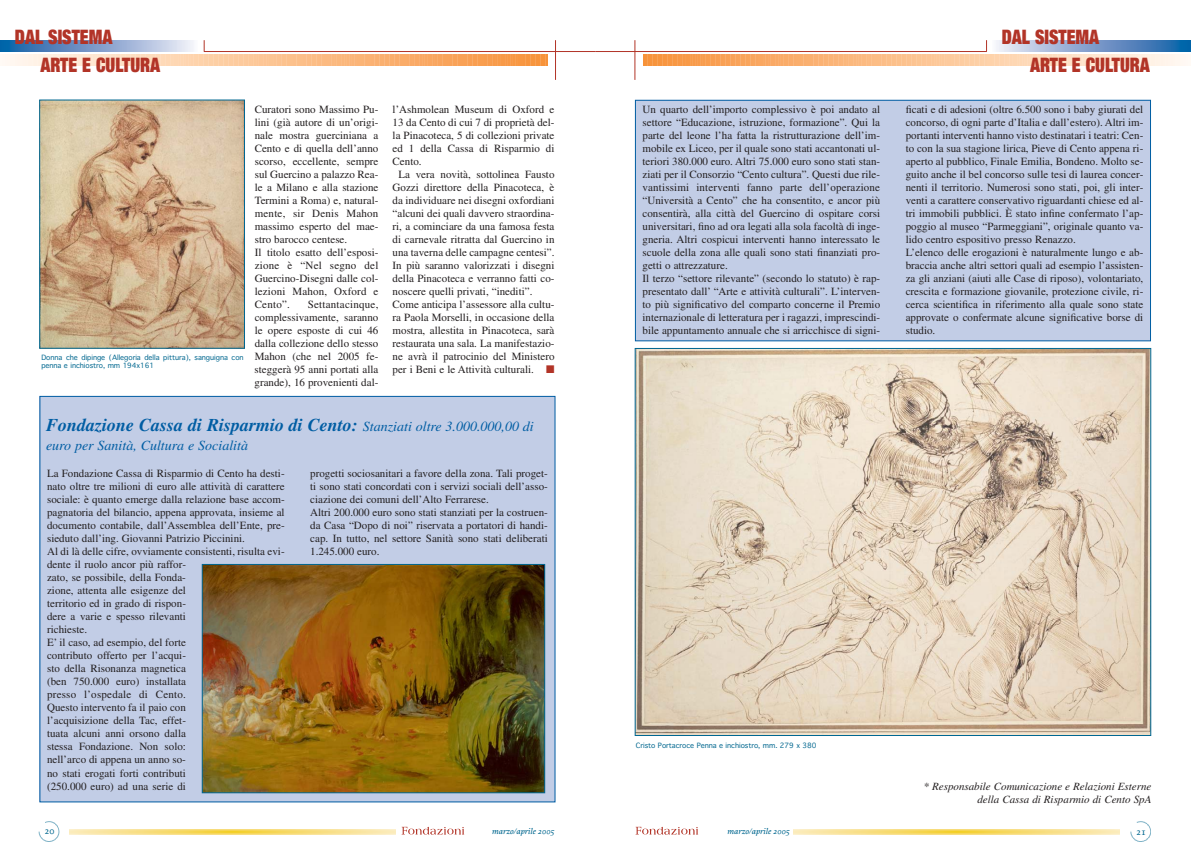
<style>
.page{position:relative;width:1191px;height:857px;background:#fff}
.page>*{position:absolute;margin:0;border:0;box-sizing:border-box;transform-origin:0 0}
.t1{font:900 expanded 20px "Helvetica Neue";color:#b23427;scale:.88 1}
.t2{font:italic 700 18px "Times";color:#005da3}
.t3{font:italic 14px "Times";color:#005da3}
.t4{font:11px/13px "Times";color:#231f20}
.t5{font:italic 11px/13px "Times";color:#231f20;text-align:right}
.t6{font:500 10px "Proforma";color:#00678f}
.t7{font:italic 500 8.5px "Proforma";color:#00678f}
.t8{font:7px/8px "Geneva";letter-spacing:-.005em;color:#00678f}
.s1{color:#b23427}
.s2{font-weight:400;font-size:14px}
</style>
<div class="page">
<svg style="left:69px;top:829px;width:326px;height:5px;background:#f7de83"></svg>
<svg style="left:793px;top:829px;width:326px;height:5px;background:#f7de83"></svg>
<svg style="left:39px;top:821px;width:20px;height:20px"></svg>
<svg style="left:1130px;top:821px;width:21px;height:20px"></svg>
<svg style="left:401px;top:826px;width:63px;height:8px"></svg>
<svg style="left:635px;top:826px;width:63px;height:8px"></svg>
<hr style="left:595px;top:51px;width:391px;height:1px;background:#b23427">
<hr style="left:634px;top:40px;width:1px;height:40px;background:#b23427">
<svg style="left:643px;top:40px;width:548px;height:26px"></svg>
<hr style="left:204px;top:51px;width:391px;height:1px;background:#b23427">
<hr style="left:555px;top:40px;width:1px;height:40px;background:#b23427">
<svg style="left:0;top:40px;width:547px;height:26px"></svg>
<div style="left:40px;top:396px;width:515px;height:405px;background:#c2cde6"></div>
<div style="left:635px;top:100px;width:515px;height:240px;background:#c2cde6"></div>
<div style="left:635px;top:100px;width:516px;height:241px;border:1px solid #005da3"></div>
<img style="left:204px;top:566px;width:339px;height:224px">
<div style="left:202px;top:564px;width:343px;height:228px;border:1px solid #006792"></div>
<img style="left:637px;top:350px;width:512px;height:383px">
<img style="left:41px;top:102px;width:202px;height:244px">
<div style="left:39px;top:100px;width:206px;height:248px;border:1px solid #006792"></div>
<h1 class="t1" style="left:15px;top:30px;width:112px">DAL SISTEMA</h1>
<h1 class="t1" style="left:1001px;top:30px;width:112px">DAL SISTEMA</h1>
<h1 class="t1" style="left:40px;top:58px;width:138px">ARTE E CULTURA</h1>
<h1 class="t1" style="left:1030px;top:58px;width:138px">ARTE E CULTURA</h1>
<p class="t8" style="left:41px;top:354px;width:204px">Donna che dipinge (Allegoria della pittura), sanguigna con penna e inchiostro, mm 194x161</p>
<p class="t4" style="left:255px;top:104px;width:125px">Curatori sono Massimo Pu&shy;lini (già autore di un’origi&shy;nale mostra guerciniana a<br>Cento e di quella dell’anno scorso, eccellente, sempre sul Guercino a palazzo Rea&shy;le a Milano e alla stazione<br>Termini a Roma) e, natural&shy;mente, sir Denis Mahon massimo esperto del mae&shy;stro barocco centese.<br>Il titolo esatto dell’esposi&shy;zione è “Nel segno del<br>Guercino-Disegni dalle col&shy;lezioni Mahon, Oxford e<br>Cento”.</p>
<p class="t4" style="left:255px;top:299px;width:125px;text-align:justify;text-indent:53px">Settantacinque, complessivamente, saranno le opere esposte di cui 46 dalla collezione dello stesso Mahon (che nel 2005 fe&shy;steggerà 95 anni portati alla grande), 16 provenienti dal-</p>
<p class="t4" style="left:392px;top:104px;width:163px">l’Ashmolean Museum di Oxford e</p>
<p class="t4" style="left:392px;top:117px;width:163px">13 da Cento di cui 7 di proprietà del-</p>
<p class="t4" style="left:392px;top:130px;width:163px">la Pinacoteca, 5 di collezioni private</p>
<p class="t4" style="left:392px;top:143px;width:163px">ed 1 della Cassa di Risparmio di</p>
<p class="t4" style="left:392px;top:156px;width:31px">Cento.</p>
<p class="t4" style="left:398px;top:169px;width:158px">La vera novità, sottolinea Fausto</p>
<p class="t4" style="left:392px;top:182px;width:163px">Gozzi direttore della Pinacoteca, è</p>
<p class="t4" style="left:392px;top:195px;width:163px">da individuare nei disegni oxfordiani</p>
<p class="t4" style="left:392px;top:208px;width:163px">“alcuni dei quali davvero straordina-</p>
<p class="t4" style="left:392px;top:221px;width:163px">ri, a cominciare da una famosa festa</p>
<p class="t4" style="left:392px;top:234px;width:163px">di carnevale ritratta dal Guercino in</p>
<p class="t4" style="left:392px;top:247px;width:163px">una taverna delle campagne centesi”.</p>
<p class="t4" style="left:392px;top:259px;width:163px">In più saranno valorizzati i disegni</p>
<p class="t4" style="left:392px;top:272px;width:163px">della Pinacoteca e verranno fatti co-</p>
<p class="t4" style="left:392px;top:285px;width:141px">noscere quelli privati, “inediti”.</p>
<p class="t4" style="left:392px;top:298px;width:163px">Come anticipa l’assessore alla cultu-</p>
<p class="t4" style="left:392px;top:311px;width:163px">ra Paola Morselli, in occasione della</p>
<p class="t4" style="left:392px;top:324px;width:163px">mostra, allestita in Pinacoteca, sarà</p>
<p class="t4" style="left:392px;top:337px;width:163px">restaurata una sala. La manifestazio-</p>
<p class="t4" style="left:392px;top:350px;width:163px">ne avrà il patrocinio del Ministero</p>
<p class="t4" style="left:392px;top:363px;width:163px">per i Beni e le Attività culturali. <span class="s1">■</span></p>
<h2 class="t2" style="left:46px;top:418px;width:489px">Fondazione Cassa di Risparmio di Cento: <span class="s2">Stanziati oltre 3.000.000,00 di</span></h2>
<p class="t3" style="left:46px;top:439px;width:203px">euro per Sanità, Cultura e Socialità</p>
<p class="t4" style="left:47px;top:468px;width:239px">La Fondazione Cassa di Risparmio di Cento ha desti&shy;nato oltre tre milioni di euro alle attività di carattere sociale: è quanto emerge dalla relazione base accom&shy;pagnatoria del bilancio, appena approvata, insieme al documento contabile, dall’Assemblea dell’Ente, pre&shy;sieduto dall’ing. Giovanni Patrizio Piccinini.<br>Al di là delle cifre, ovviamente consistenti, risulta evi&shy;dente il ruolo ancor più raffor-<br>zato, se possibile, della Fonda-<br>zione, attenta alle esigenze del<br>territorio ed in grado di rispon-<br>dere a varie e spesso rilevanti<br>richieste.<br>E’ il caso, ad esempio, del forte<br>contributo offerto per l’acqui-<br>sto della Risonanza magnetica<br>(ben 750.000 euro) installata<br>presso l’ospedale di Cento.<br>Questo intervento fa il paio con<br>l’acquisizione della Tac, effet-<br>tuata alcuni anni orsono dalla<br>stessa Fondazione. Non solo:<br>nell’arco di appena un anno so-<br>no stati erogati forti contributi<br>(250.000 euro) ad una serie di</p>
<p class="t4" style="left:310px;top:468px;width:239px">progetti sociosanitari a favore della zona. Tali proget&shy;ti sono stati concordati con i servizi sociali dell’asso&shy;ciazione dei comuni dell’Alto Ferrarese.<br>Altri 200.000 euro sono stati stanziati per la costruen&shy;da Casa “Dopo di noi” riservata a portatori di handi&shy;cap. In tutto, nel settore Sanità sono stati deliberati 1.245.000 euro.</p>
<p class="t4" style="left:642px;top:104px;width:239px">Un quarto dell’importo complessivo è poi andato al settore “Educazione, istruzione, formazione”. Qui la parte del leone l’ha fatta la ristrutturazione dell’im&shy;mobile ex Liceo, per il quale sono stati accantonati ul&shy;teriori 380.000 euro. Altri 75.000 euro sono stati stan&shy;ziati per il Consorzio “Cento cultura”. Questi due rile&shy;vantissimi interventi fanno parte dell’operazione “Università a Cento” che ha consentito, e ancor più consentirà, alla città del Guercino di ospitare corsi universitari, fino ad ora legati alla sola facoltà di inge&shy;gneria. Altri cospicui interventi hanno interessato le scuole della zona alle quali sono stati finanziati pro&shy;getti o attrezzature.<br>Il terzo “settore rilevante” (secondo lo statuto) è rap&shy;presentato dall’ “Arte e attività culturali”. L’interven&shy;to più significativo del comparto concerne il Premio internazionale di letteratura per i ragazzi, imprescindi&shy;bile appuntamento annuale che si arricchisce di signi-</p>
<p class="t4" style="left:905px;top:104px;width:239px">ficati e di adesioni (oltre 6.500 sono i baby giurati del concorso, di ogni parte d’Italia e dall’estero). Altri im&shy;portanti interventi hanno visto destinatari i teatri: Cen&shy;to con la sua stagione lirica, Pieve di Cento appena ri&shy;aperto al pubblico, Finale Emilia, Bondeno. Molto se&shy;guito anche il bel concorso sulle tesi di laurea concer&shy;nenti il territorio. Numerosi sono stati, poi, gli inter&shy;venti a carattere conservativo riguardanti chiese ed al&shy;tri immobili pubblici. È stato infine confermato l’ap&shy;poggio al museo “Parmeggiani”, originale quanto va&shy;lido centro espositivo presso Renazzo.<br>L’elenco delle erogazioni è naturalmente lungo e ab&shy;braccia anche altri settori quali ad esempio l’assisten&shy;za gli anziani (aiuti alle Case di riposo), volontariato, crescita e formazione giovanile, protezione civile, ri&shy;cerca scientifica in riferimento alla quale sono state approvate o confermate alcune significative borse di studio.</p>
<p class="t8" style="left:636px;top:741px;width:182px">Cristo Portacroce Penna e inchiostro, mm. 279 x 380</p>
<p class="t5" style="left:923px;top:779px;width:229px">* Responsabile Comunicazione e Relazioni Esterne della Cassa di Risparmio di Cento SpA</p>
<p class="t6" style="left:44px;top:826px;width:11px">20</p>
<p class="t7" style="left:492px;top:827px;width:64px">marzo/aprile 2005</p>
<p class="t7" style="left:727px;top:827px;width:64px">marzo/aprile 2005</p>
<p class="t6" style="left:1136px;top:827px;width:11px">21</p>
</div>
